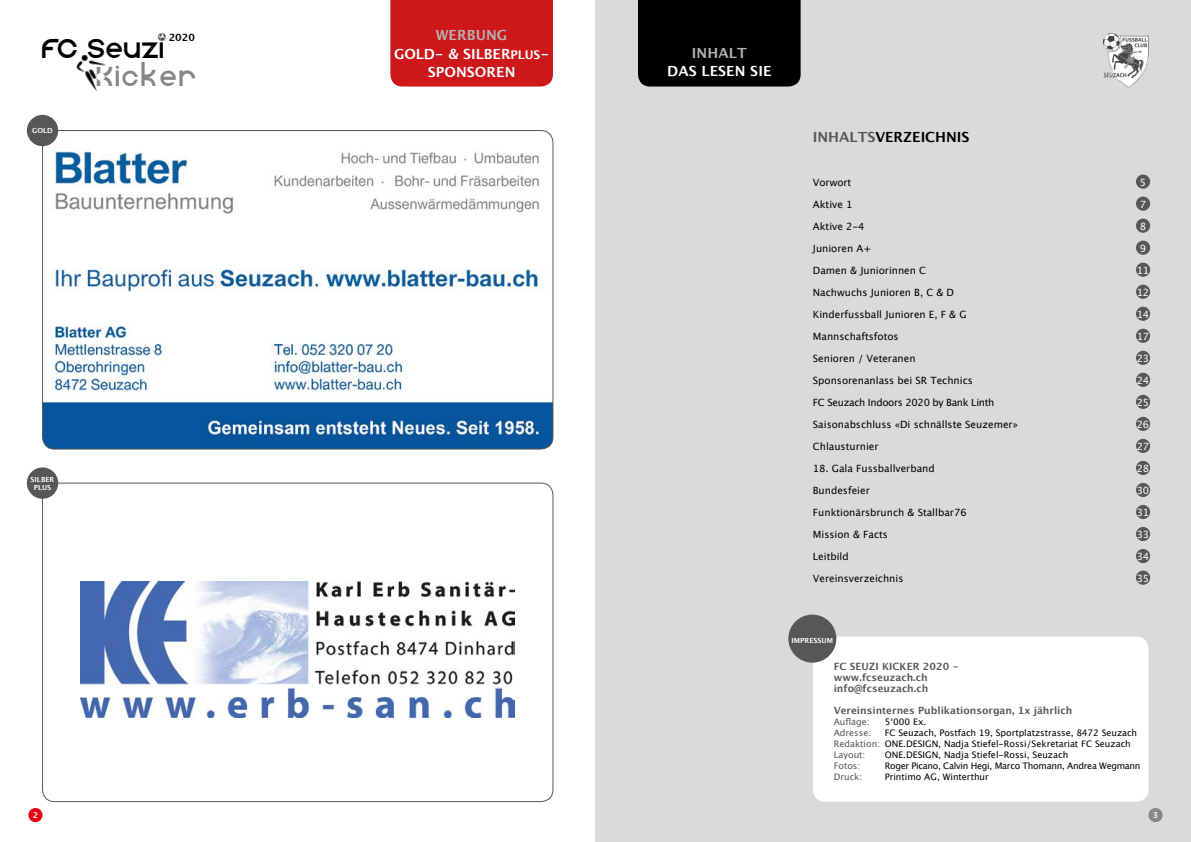
<style>
.page{position:relative;width:1191px;height:842px;background:#fff}
.page>*{position:absolute;margin:0;border:0;box-sizing:border-box;transform-origin:0 0}
.t1{font:35.4px "faucet";color:#000}
.t2{font:35.4px "faucet";letter-spacing:.04em;color:#878787}
.t3{font:700 14px/18.3px "Lucida Grande";letter-spacing:.005em;color:#fff;text-align:center}
.t4{font:700 14px "Lucida Grande";color:#000}
.t5{font:700 14px "Lucida Grande";letter-spacing:.005em;color:#b3b2b2}
.t6{font:10px "Lucida Grande";color:#000}
.t7{font:700 10px/11px "Lucida Grande";color:#575756}
.t8{font:10px "Lucida Grande";letter-spacing:-.05em;color:#fff}
.t9{font:10px "Lucida Grande";letter-spacing:-.03em;color:#000}
.t10{font:700 10px "Lucida Grande";color:#000}
.t11{font:9px/11px "Lucida Grande";color:#000}
.t12{font:9px "Lucida Grande";letter-spacing:-.03em;color:#000}
.t13{font:9px "Lucida Grande";color:#575756}
.t14{font:700 8px "Lucida Grande";color:#fff}
.t15{font:700 7px/8px "Lucida Grande";color:#fff;text-align:center}
.s1{color:#b3b2b2}
.s2{font-size:12px}
.s3{color:#575756}
</style>
<div class="page">
<div style="left:595px;top:0;width:596px;height:842px;background:#dadada"></div>
<div style="left:1136px;top:241px;width:14px;height:14px;background:#575756;border-radius:50%"></div>
<div style="left:1136px;top:307px;width:14px;height:14px;background:#575756;border-radius:50%"></div>
<div style="left:1136px;top:373px;width:14px;height:14px;background:#575756;border-radius:50%"></div>
<div style="left:1136px;top:439px;width:14px;height:14px;background:#575756;border-radius:50%"></div>
<div style="left:1136px;top:461px;width:14px;height:14px;background:#575756;border-radius:50%"></div>
<div style="left:638px;top:0;width:162px;height:87px;background:#000"></div>
<div style="left:390px;top:0;width:163px;height:87px;background:#cd171a"></div>
<img style="left:81px;top:582px;width:434px;height:135px">
<img style="left:44px;top:131px;width:509px;height:317px">
<div style="left:28px;top:808px;width:15px;height:14px;background:#e30613;border-radius:50%"></div>
<div style="left:27px;top:115px;width:31px;height:31px;background:#575756;border-radius:50%"></div>
<div style="left:27px;top:467px;width:31px;height:32px;background:#575756;border-radius:50%"></div>
<div style="left:813px;top:637px;width:335px;height:165px;background:#fff;border-radius:12px"></div>
<div style="left:788px;top:615px;width:48px;height:48px;background:#575756;border-radius:50%"></div>
<div style="left:1148px;top:808px;width:14px;height:14px;background:#878787;border-radius:50%"></div>
<img style="left:1103px;top:34px;width:45px;height:53px">
<img style="left:76px;top:54px;width:30px;height:37px">
<svg style="left:157px;top:33px;width:9px;height:9px"></svg>
<div style="left:97px;top:73px;width:8px;height:8px;background:#fff;border-radius:50%"></div>
<div style="left:1136px;top:175px;width:14px;height:14px;background:#575756;border-radius:50%"></div>
<div style="left:1136px;top:483px;width:14px;height:14px;background:#575756;border-radius:50%"></div>
<div style="left:1136px;top:505px;width:14px;height:14px;background:#575756;border-radius:50%"></div>
<div style="left:1136px;top:527px;width:14px;height:14px;background:#575756;border-radius:50%"></div>
<div style="left:1136px;top:549px;width:14px;height:14px;background:#575756;border-radius:50%"></div>
<div style="left:1136px;top:197px;width:14px;height:14px;background:#575756;border-radius:50%"></div>
<div style="left:1136px;top:263px;width:14px;height:14px;background:#575756;border-radius:50%"></div>
<div style="left:1136px;top:329px;width:14px;height:14px;background:#575756;border-radius:50%"></div>
<div style="left:1136px;top:395px;width:14px;height:14px;background:#575756;border-radius:50%"></div>
<div style="left:1136px;top:219px;width:14px;height:14px;background:#575756;border-radius:50%"></div>
<div style="left:1136px;top:285px;width:14px;height:14px;background:#575756;border-radius:50%"></div>
<div style="left:1136px;top:351px;width:14px;height:14px;background:#575756;border-radius:50%"></div>
<div style="left:1136px;top:417px;width:14px;height:14px;background:#575756;border-radius:50%"></div>
<div style="left:1136px;top:571px;width:14px;height:14px;background:#575756;border-radius:50%"></div>
<p class="t10" style="left:169px;top:29px;width:28px">2020</p>
<h2 class="t3" style="left:394px;top:26px;width:157px"><span class="s1">WERBUNG<br></span>GOLD- &amp; SILBER<span class="s2">PLUS</span>-<br>SPONSOREN</h2>
<h1 class="t1" style="left:41px;top:26px;width:124px">FC Seuzi</h1>
<h1 class="t2" style="left:96px;top:54px;width:102px">Kicker</h1>
<p class="t15" style="left:32px;top:126px;width:22px">GOLD</p>
<p class="t15" style="left:31px;top:475px;width:25px">SILBER<br>PLUS</p>
<p class="t14" style="left:33px;top:809px;width:7px">2</p>
<h2 class="t5" style="left:692px;top:42px;width:56px">INHALT</h2>
<h2 class="t3" style="left:667px;top:62px;width:106px">DAS LESEN SIE</h2>
<h2 class="t4" style="left:813px;top:125px;width:158px"><span class="s3">INHALTS</span>VERZEICHNIS</h2>
<p class="t6" style="left:813px;top:176px;width:40px">Vorwort</p>
<p class="t8" style="left:1139px;top:176px;width:8px">5</p>
<p class="t6" style="left:813px;top:198px;width:41px">Aktive 1</p>
<p class="t8" style="left:1139px;top:198px;width:8px">7</p>
<p class="t6" style="left:813px;top:220px;width:53px">Aktive 2-4</p>
<p class="t8" style="left:1139px;top:220px;width:8px">8</p>
<p class="t6" style="left:813px;top:242px;width:60px">Junioren A+</p>
<p class="t8" style="left:1139px;top:242px;width:8px">9</p>
<p class="t6" style="left:813px;top:264px;width:115px">Damen &amp; Juniorinnen C</p>
<p class="t8" style="left:1137px;top:264px;width:14px">11</p>
<p class="t6" style="left:813px;top:286px;width:143px">Nachwuchs Junioren B, C &amp; D</p>
<p class="t8" style="left:1137px;top:286px;width:14px">12</p>
<p class="t6" style="left:813px;top:308px;width:155px">Kinderfussball Junioren E, F &amp; G</p>
<p class="t8" style="left:1137px;top:308px;width:14px">14</p>
<p class="t6" style="left:813px;top:330px;width:87px">Mannschaftsfotos</p>
<p class="t8" style="left:1137px;top:330px;width:14px">17</p>
<p class="t6" style="left:813px;top:352px;width:104px">Senioren / Veteranen</p>
<p class="t8" style="left:1137px;top:352px;width:14px">23</p>
<p class="t6" style="left:813px;top:374px;width:161px">Sponsorenanlass bei SR Technics</p>
<p class="t8" style="left:1137px;top:374px;width:14px">24</p>
<p class="t9" style="left:813px;top:396px;width:183px">FC Seuzach Indoors 2020 by Bank Linth</p>
<p class="t8" style="left:1137px;top:396px;width:14px">25</p>
<p class="t6" style="left:813px;top:418px;width:206px">Saisonabschluss «Di schnällste Seuzemer»</p>
<p class="t8" style="left:1137px;top:418px;width:14px">26</p>
<p class="t6" style="left:813px;top:440px;width:67px">Chlausturnier</p>
<p class="t8" style="left:1137px;top:440px;width:14px">27</p>
<p class="t6" style="left:813px;top:462px;width:123px">18. Gala Fussballverband</p>
<p class="t8" style="left:1137px;top:462px;width:14px">28</p>
<p class="t6" style="left:813px;top:484px;width:58px">Bundesfeier</p>
<p class="t8" style="left:1137px;top:484px;width:14px">30</p>
<p class="t6" style="left:813px;top:506px;width:155px">Funktionärsbrunch &amp; Stallbar76</p>
<p class="t8" style="left:1137px;top:506px;width:14px">31</p>
<p class="t6" style="left:813px;top:528px;width:77px">Mission &amp; Facts</p>
<p class="t8" style="left:1137px;top:528px;width:14px">33</p>
<p class="t6" style="left:813px;top:550px;width:37px">Leitbild</p>
<p class="t8" style="left:1137px;top:550px;width:14px">34</p>
<p class="t6" style="left:813px;top:572px;width:92px">Vereinsverzeichnis</p>
<p class="t8" style="left:1137px;top:572px;width:14px">35</p>
<p class="t15" style="left:791px;top:636px;width:43px">IMPRESSUM</p>
<p class="t7" style="left:833px;top:660px;width:127px">FC SEUZI KICKER 2020 - www.fcseuzach.ch info@fcseuzach.ch</p>
<p class="t7" style="left:833px;top:704px;width:240px">Vereinsinternes Publikationsorgan, 1x jährlich</p>
<p class="t13" style="left:833px;top:716px;width:38px">Auflage:</p>
<p class="t11" style="left:884px;top:716px;width:43px">5‘000 Ex.</p>
<p class="t13" style="left:833px;top:727px;width:39px">Adresse:</p>
<p class="t11" style="left:833px;top:727px;width:305px;text-indent:51px">FC Seuzach, Postfach 19, Sportplatzstrasse, 8472 Seuzach<br><span class="s3">Redaktion:</span> ONE.DESIGN, Nadja Stiefel-Rossi/Sekretariat FC Seuzach<br><span class="s3">Layout:</span></p>
<p class="t11" style="left:884px;top:749px;width:185px">ONE.DESIGN, Nadja Stiefel-Rossi, Seuzach</p>
<p class="t13" style="left:833px;top:760px;width:28px">Fotos:</p>
<p class="t12" style="left:884px;top:760px;width:257px">Roger Picano, Calvin Hegi, Marco Thomann, Andrea Wegmann</p>
<p class="t13" style="left:833px;top:771px;width:30px">Druck:</p>
<p class="t11" style="left:884px;top:771px;width:106px">Printimo AG, Winterthur</p>
<p class="t14" style="left:1152px;top:809px;width:7px">3</p>
</div>
